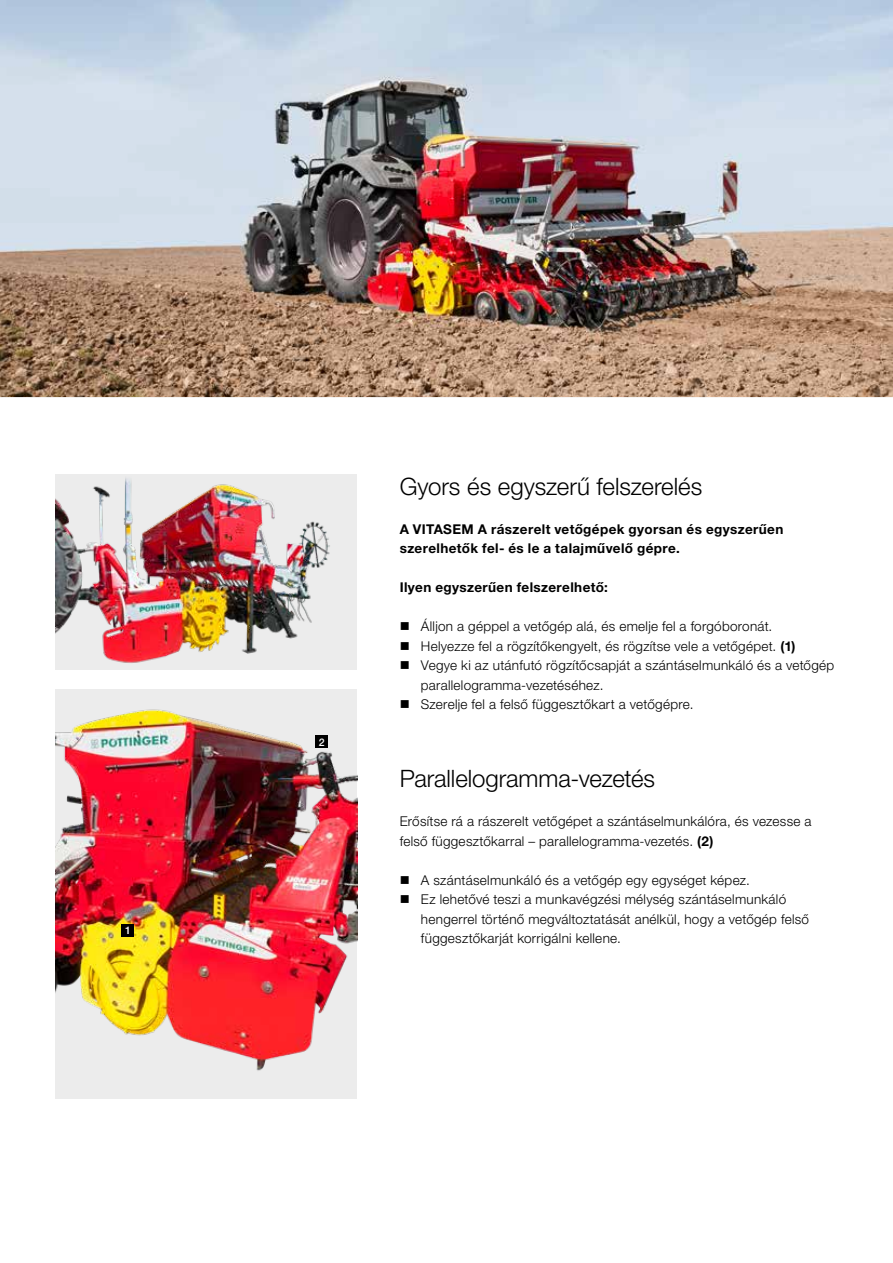
<style>
.page{position:relative;width:893px;height:1263px;background:#fff}
.page>*{position:absolute;margin:0;border:0;box-sizing:border-box;transform-origin:0 0}
.t1{font:300 24px "Helvetica Neue LTW1 G";letter-spacing:-.005em;color:#000}
.t2{font:300 13.5px/19.5px "Helvetica Neue LTW1 G";letter-spacing:.02em;color:#000}
.t3{font:700 13.5px/19.5px "Helvetica Neue LTW1 G";letter-spacing:.03em;color:#000}
.t4{font:500 10.5px "Helvetica Neue LTW1 G";color:#fff}
.s1{font-weight:700}
</style>
<div class="page">
<div style="left:55px;top:475px;width:302px;height:195px;background:#ececec"></div>
<img style="left:55px;top:478px;width:275px;height:185px">
<img style="left:55px;top:689px;width:302px;height:405px">
<img style="left:0;top:0;width:893px;height:397px">
<div style="left:122px;top:924px;width:12px;height:12px;background:#000"></div>
<div style="left:315px;top:735px;width:13px;height:13px;background:#000"></div>
<p class="t4" style="left:125px;top:924px;width:7px">1</p>
<p class="t4" style="left:319px;top:735px;width:7px">2</p>
<h1 class="t1" style="left:400px;top:471px;width:304px">Gyors és egyszerű felszerelés</h1>
<p class="t3" style="left:400px;top:519px;width:385px">A VITASEM A rászerelt vetőgépek gyorsan és egyszerűen szerelhetők fel- és le a talajművelő gépre.</p>
<p class="t3" style="left:400px;top:577px;width:210px">Ilyen egyszerűen felszerelhető:</p>
<p class="t2" style="left:400px;top:616px;width:374px">■ Álljon a géppel a vetőgép alá, és emelje fel a forgóboronát.</p>
<p class="t2" style="left:400px;top:636px;width:397px">■ Helyezze fel a rögzítőkengyelt, és rögzítse vele a vetőgépet. <span class="s1">(1)</span></p>
<p class="t2" style="left:421px;top:655px;width:415px;text-indent:-21px">■ Vegye ki az utánfutó rögzítőcsapját a szántáselmunkáló és a vetőgép parallelogramma-vezetéséhez.</p>
<p class="t2" style="left:400px;top:694px;width:295px">■ Szerelje fel a felső függesztőkart a vetőgépre.</p>
<h1 class="t1" style="left:400px;top:764px;width:257px">Parallelogramma-vezetés</h1>
<p class="t2" style="left:400px;top:811px;width:413px">Erősítse rá a rászerelt vetőgépet a szántáselmunkálóra, és vezesse a felső függesztőkarral – parallelogramma-vezetés. <span class="s1">(2)</span></p>
<p class="t2" style="left:400px;top:870px;width:352px">■ A szántáselmunkáló és a vetőgép egy egységet képez.</p>
<p class="t2" style="left:421px;top:889px;width:390px;text-indent:-21px">■ Ez lehetővé teszi a munkavégzési mélység szántáselmunkáló hengerrel történő megváltoztatását anélkül, hogy a vetőgép felső függesztőkarját korrigálni kellene.</p>
</div>
